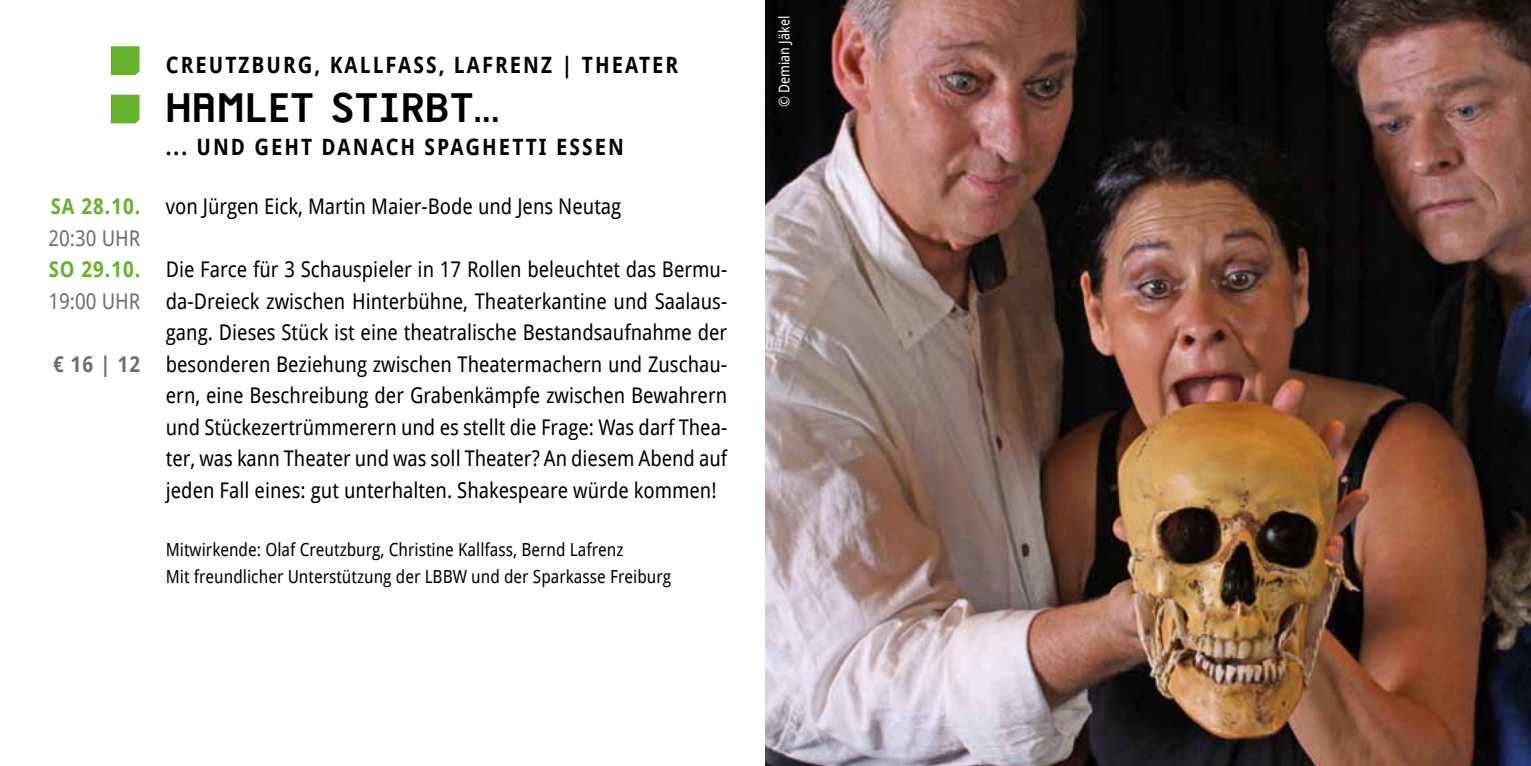
<style>
.page{position:relative;width:1531px;height:766px;background:#fff}
.page>*{position:absolute;margin:0;border:0;box-sizing:border-box;transform-origin:0 0}
.t1{font:700 40.5px "Ernesto";letter-spacing:.05em;color:#000}
.t2{font:700 22.5px "Droid Sans";letter-spacing:.1em;color:#000;scale:.9 1}
.t3{font:21.6px/31.5px "Droid Sans";color:#000;text-align:justify;scale:.9 1}
.t4{font:700 21.6px "Droid Sans";letter-spacing:.05em;color:#64b32b;scale:.9 1}
.t5{font:21.6px "Droid Sans";color:#6e6e6e;scale:.9 1}
.t6{font:700 21.6px "Droid Sans";color:#6e6e6e;scale:.9 1}
.t7{font:18px/27px "Droid Sans";color:#000;scale:.9 1}
.t8{font:14.62px "Droid Sans";color:#fff;scale:.9 1}
</style>
<div class="page">
<svg style="left:111px;top:46px;width:29px;height:29px"></svg>
<svg style="left:111px;top:95px;width:29px;height:28px"></svg>
<img style="left:765px;top:0;width:766px;height:765px">
<p class="t4" style="left:51px;top:191px;width:101px">SA 28.10.</p>
<p class="t5" style="left:49px;top:223px;width:103px">20:30 UHR</p>
<p class="t4" style="left:49px;top:254px;width:103px">SO 29.10.</p>
<p class="t5" style="left:49px;top:286px;width:103px">19:00 UHR</p>
<p class="t6" style="left:53px;top:349px;width:98px">€ 16 | 12</p>
<p class="t2" style="left:166px;top:49px;width:198px">CREUTZBURG, KALLFASS</p>
<p class="t2" style="left:439px;top:49px;width:252px">, LAF RENZ | THEATER</p>
<h1 class="t1" style="left:166px;top:85px;width:26px">HAM</h1>
<h1 class="t1" style="left:246px;top:85px;width:255px">LET STIRBT...</h1>
<p class="t2" style="left:166px;top:131px;width:510px">... UND GEHT DANACH SPAGHETTI ESSEN</p>
<p class="t3" style="left:166px;top:190px;width:507px">von Jürgen Eick, Martin Maier-Bode und Jens Neutag</p>
<p class="t3" style="left:166px;top:253px;width:625px">Die Farce für 3 Schauspieler in 17 Rollen beleuchtet das Bermu&shy;da-Dreieck zwischen Hinterbühne, Theaterkantine und Saalaus&shy;gang. Dieses Stück ist eine theatralische Bestandsaufnahme der besonderen Beziehung zwischen Theatermachern und Zuschau&shy;ern, eine Beschreibung der Grabenkämpfe zwischen Bewahrern und Stückezertrümmerern und es stellt die Frage: Was darf Thea&shy;ter, was kann Theater und was soll Theater? An diesem Abend auf jeden Fall eines: gut unterhalten. Shakespeare würde kommen!</p>
<p class="t7" style="left:166px;top:535px;width:563px">Mitwirkende: Olaf Creutzburg, Christine Kallfass, Bernd Lafrenz<br>Mit freundlicher Unterstützung der LBBW und der Sparkasse Freiburg</p>
<p class="t8" style="left:774px;top:107px;width:103px;rotate:-90deg">© Demian Jäkel</p>
</div>
